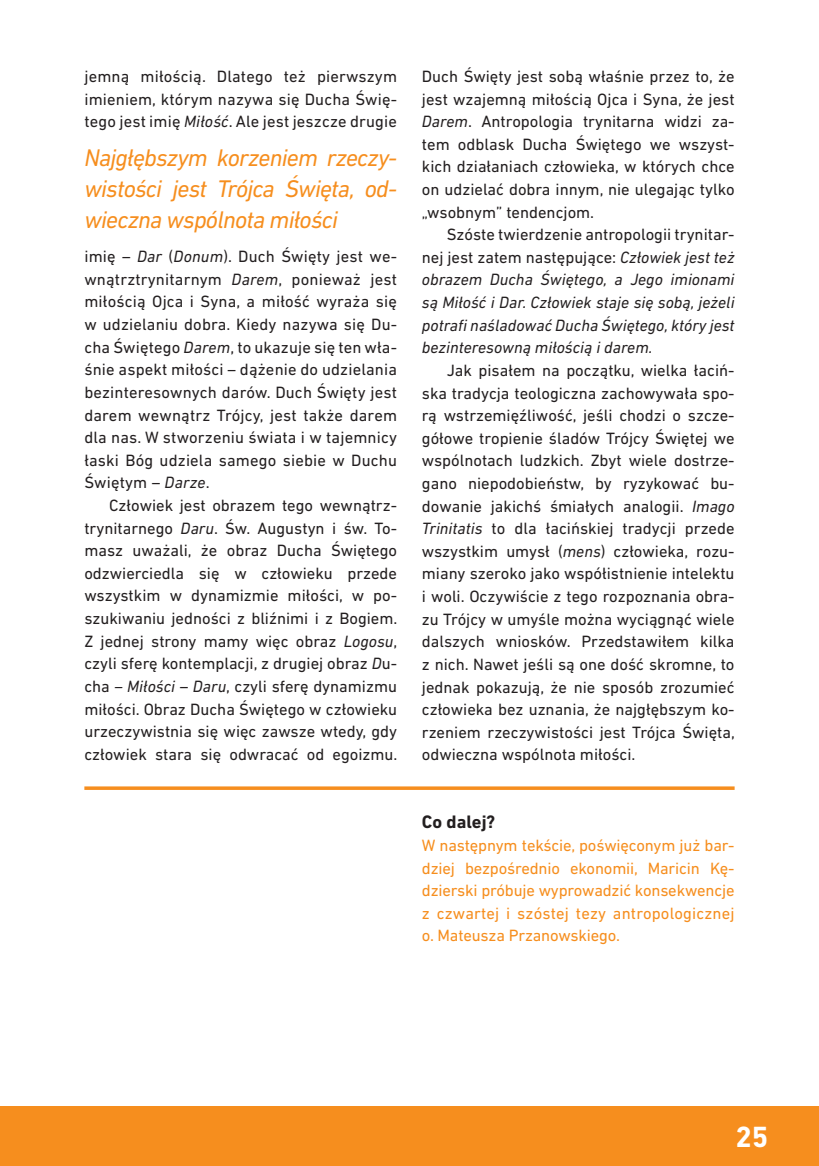
<style>
.page{position:relative;width:819px;height:1166px;background:#fff}
.page>*{position:absolute;margin:0;border:0;box-sizing:border-box;transform-origin:0 0}
.t1{font:700 29.75px "DIN Next LT Pro";color:#fff}
.t2{font:italic 24.5px/30.6px "DIN Next LT Pro";letter-spacing:-.03em;color:#f68e1e;text-align:justify}
.t3{font:700 18.38px "DIN Next LT Pro";color:#231f20}
.t4{font:16.62px/22.6px "DIN Next LT Pro";color:#231f20;text-align:justify}
.t5{font:italic 16.62px/22.6px "DIN Next LT Pro";color:#231f20;text-align:justify}
.t6{font:16.62px/22.6px "DIN Next LT Pro";color:#f68e1e;text-align:justify}
.s1{font-style:italic}
.s2{font-style:normal}
</style>
<div class="page">
<div style="left:0;top:1106px;width:819px;height:60px;background:#f68e1e"></div>
<svg style="left:84px;top:786px;width:650px;height:4px;background:#f69b39"></svg>
<p class="t4" style="left:84px;top:65px;width:314px">jemną miłością. Dlatego też pierwszym imieniem, którym nazywa się Ducha Świę&shy;tego jest imię <span class="s1">Miłość</span>. Ale jest jeszcze drugie</p>
<h2 class="t2" style="left:84px;top:142px;width:314px">Najgłębszym korzeniem rzeczy&shy;wistości jest Trójca Święta, od&shy;wieczna wspólnota miłości</h2>
<p class="t4" style="left:84px;top:245px;width:314px">imię – <span class="s1">Dar</span> (<span class="s1">Donum</span>). Duch Święty jest we&shy;wnątrztrynitarnym <span class="s1">Darem</span>, ponieważ jest miłością Ojca i Syna, a miłość wyraża się w udzielaniu dobra. Kiedy nazywa się Du&shy;cha Świętego <span class="s1">Darem</span>, to ukazuje się ten wła&shy;śnie aspekt miłości – dążenie do udzielania bezinteresownych darów. Duch Święty jest darem wewnątrz Trójcy, jest także darem dla nas. W stworzeniu świata i w tajemnicy łaski Bóg udziela samego siebie w Duchu Świętym – <span class="s1">Darze</span>.</p>
<p class="t4" style="left:84px;top:494px;width:314px;text-indent:25px">Człowiek jest obrazem tego wewnątrz&shy;trynitarnego <span class="s1">Daru</span>. Św. Augustyn i św. To&shy;masz uważali, że obraz Ducha Świętego odzwierciedla się w człowieku przede wszystkim w dynamizmie miłości, w po&shy;szukiwaniu jedności z bliźnimi i z Bogiem.<br>Z jednej strony mamy więc obraz <span class="s1">Logosu</span>, czyli sferę kontemplacji, z drugiej obraz <span class="s1">D</span>u&shy;cha <span class="s1">– Miłości</span> – <span class="s1">Daru</span>, czyli sferę dynamizmu miłości. Obraz Ducha Świętego w człowieku urzeczywistnia się więc zawsze wtedy, gdy człowiek stara się odwracać od egoizmu.</p>
<p class="t4" style="left:422px;top:65px;width:314px">Duch Święty jest sobą właśnie przez to, że jest wzajemną miłością Ojca i Syna, że jest <span class="s1">Darem</span>. Antropologia trynitarna widzi za&shy;tem odblask Ducha Świętego we wszyst&shy;kich działaniach człowieka, w których chce on udzielać dobra innym, nie ulegając tylko „wsobnym” tendencjom.</p>
<p class="t5" style="left:422px;top:223px;width:314px;text-indent:25px"><span class="s2">Szóste twierdzenie antropologii trynitar&shy;nej jest zatem następujące:</span> Człowiek jest też obrazem Ducha Świętego, a Jego imionami są Miłość i Dar. Człowiek staje się sobą, jeżeli potrafi naśladować Ducha Świętego, który jest bezinteresowną miłością i darem.</p>
<p class="t4" style="left:422px;top:359px;width:314px;text-indent:25px">Jak pisałem na początku, wielka łaciń&shy;ska tradycja teologiczna zachowywała spo&shy;rą wstrzemięźliwość, jeśli chodzi o szcze&shy;gółowe tropienie śladów Trójcy Świętej we wspólnotach ludzkich. Zbyt wiele dostrze&shy;gano niepodobieństw, by ryzykować bu&shy;dowanie jakichś śmiałych analogii. <span class="s1">Imago Trinitatis</span> to dla łacińskiej tradycji przede wszystkim umysł (<span class="s1">mens</span>) człowieka, rozu&shy;miany szeroko jako współistnienie intelektu i woli. Oczywiście z tego rozpoznania obra&shy;zu Trójcy w umyśle można wyciągnąć wiele dalszych wniosków. Przedstawiłem kilka z nich. Nawet jeśli są one dość skromne, to jednak pokazują, że nie sposób zrozumieć człowieka bez uznania, że najgłębszym ko&shy;rzeniem rzeczywistości jest Trójca Święta, odwieczna wspólnota miłości.</p>
<p class="t3" style="left:422px;top:811px;width:75px">Co dalej?</p>
<p class="t6" style="left:422px;top:834px;width:314px">W następnym tekście, poświęconym już bar&shy;dziej bezpośrednio ekonomii, Maricin Kę&shy;dzierski próbuje wyprowadzić konsekwencje z czwartej i szóstej tezy antropologicznej o. Mateusza Przanowskiego.</p>
<h1 class="t1" style="left:735px;top:1120px;width:35px">25</h1>
</div>
